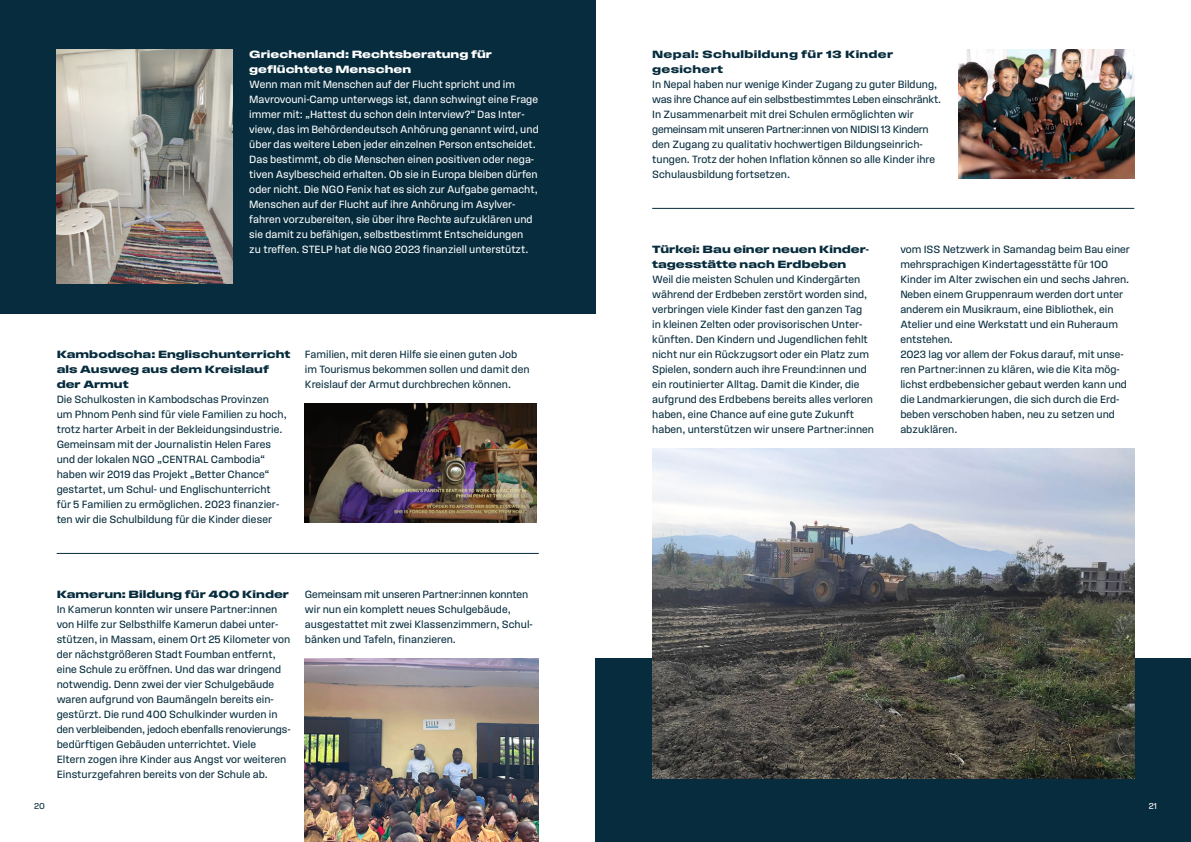
<style>
.page{position:relative;width:1191px;height:842px;background:#fff}
.page>*{position:absolute;margin:0;border:0;box-sizing:border-box;transform-origin:0 0}
.t1{font:11px/15px "Field Gothic No.62";color:#062c3d}
.t2{font:11px/15px "Field Gothic No.62";color:#fff}
.t3{font:11px/15px "Field Gothic No.84 Demi X Wide";color:#062c3d}
.t4{font:11px/15px "Field Gothic No.84 Demi X Wide";color:#fff}
.t5{font:11px/15px "Field Gothic No.84 Demi X Wide";letter-spacing:.025em;color:#062c3d}
.t6{font:9px "Field Gothic No.62";color:#062c3d}
.t7{font:9px "Field Gothic No.62";color:#fff}
</style>
<div class="page">
<div style="left:0;top:0;width:595px;height:313px;background:#062c3d"></div>
<img style="left:57px;top:50px;width:175px;height:233px">
<img style="left:958px;top:50px;width:176px;height:128px">
<img style="left:305px;top:403px;width:231px;height:119px">
<img style="left:305px;top:658px;width:234px;height:184px">
<div style="left:595px;top:658px;width:596px;height:184px;background:#062c3d"></div>
<img style="left:652px;top:448px;width:482px;height:330px">
<hr style="left:57px;top:553px;width:482px;height:1px;background:#062c3d">
<hr style="left:652px;top:208px;width:482px;height:1px;background:#062c3d">
<p class="t4" style="left:249px;top:47px;width:244px">Griechenland: Rechtsberatung für geflüchtete Menschen</p>
<p class="t2" style="left:249px;top:77px;width:291px">Wenn man mit Menschen auf der Flucht spricht und im Mavrovouni-Camp unterwegs ist, dann schwingt eine Frage immer mit: „Hattest du schon dein Interview?“ Das Inter&shy;view, das im Behördendeutsch Anhörung genannt wird, und über das weitere Leben jeder einzelnen Person entscheidet.<br>Das bestimmt, ob die Menschen einen positiven oder nega&shy;tiven Asylbescheid erhalten. Ob sie in Europa bleiben dürfen oder nicht. Die NGO Fenix hat es sich zur Aufgabe gemacht, Menschen auf der Flucht auf ihre Anhörung im Asylver&shy;fahren vorzubereiten, sie über ihre Rechte aufzuklären und sie damit zu befähigen, selbstbestimmt Entscheidungen<br>zu treffen. STELP hat die NGO 2023 finanziell unterstützt.</p>
<p class="t3" style="left:57px;top:347px;width:235px">Kambodscha: Englischunterricht als Ausweg aus dem Kreislauf der Armut</p>
<p class="t1" style="left:57px;top:392px;width:231px">Die Schulkosten in Kambodschas Provinzen um Phnom Penh sind für viele Familien zu hoch, trotz harter Arbeit in der Bekleidungsindustrie.<br>Gemeinsam mit der Journalistin Helen Fares und der lokalen NGO „CENTRAL Cambodia“ haben wir 2019 das Projekt „Better Chance“ gestartet, um Schul- und Englischunterricht für 5 Familien zu ermöglichen. 2023 finanzier&shy;ten wir die Schulbildung für die Kinder dieser</p>
<p class="t1" style="left:305px;top:347px;width:226px">Familien, mit deren Hilfe sie einen guten Job im Tourismus bekommen sollen und damit den<br>Kreislauf der Armut durchbrechen können.</p>
<p class="t3" style="left:57px;top:587px;width:234px">Kamerun: Bildung für 400 Kinder</p>
<p class="t1" style="left:57px;top:602px;width:235px">In Kamerun konnten wir unsere Partner:innen von Hilfe zur Selbsthilfe Kamerun dabei unter&shy;stützen, in Massam, einem Ort 25 Kilometer von der nächstgrößeren Stadt Foumban entfernt, eine Schule zu eröffnen. Und das war dringend notwendig. Denn zwei der vier Schulgebäude waren aufgrund von Baumängeln bereits ein&shy;gestürzt. Die rund 400 Schulkinder wurden in den verbleibenden, jedoch ebenfalls renovierungs&shy;bedürftigen Gebäuden unterrichtet. Viele<br>Eltern zogen ihre Kinder aus Angst vor weiteren Einsturzgefahren bereits von der Schule ab.</p>
<p class="t1" style="left:305px;top:587px;width:229px">Gemeinsam mit unseren Partner:innen konnten wir nun ein komplett neues Schulgebäude, ausgestattet mit zwei Klassenzimmern, Schul&shy;bänken und Tafeln, finanzieren.</p>
<p class="t5" style="left:652px;top:47px;width:242px">Nepal: Schulbildung für 13 Kinder gesichert</p>
<p class="t1" style="left:652px;top:77px;width:290px">In Nepal haben nur wenige Kinder Zugang zu guter Bildung, was ihre Chance auf ein selbstbestimmtes Leben einschränkt.<br>In Zusammenarbeit mit drei Schulen ermöglichten wir gemeinsam mit unseren Partner:innen von NIDISI 13 Kindern den Zugang zu qualitativ hochwertigen Bildungseinrich&shy;tungen. Trotz der hohen Inflation können so alle Kinder ihre Schulausbildung fortsetzen.</p>
<p class="t3" style="left:652px;top:242px;width:218px">Türkei: Bau einer neuen Kinder&shy;tagesstätte nach Erdbeben</p>
<p class="t1" style="left:652px;top:272px;width:223px">Weil die meisten Schulen und Kindergärten während der Erdbeben zerstört worden sind, verbringen viele Kinder fast den ganzen Tag<br>in kleinen Zelten oder provisorischen Unter&shy;künften. Den Kindern und Jugendlichen fehlt nicht nur ein Rückzugsort oder ein Platz zum Spielen, sondern auch ihre Freund:innen und ein routinierter Alltag. Damit die Kinder, die aufgrund des Erdbebens bereits alles verloren haben, eine Chance auf eine gute Zukunft haben, unterstützen wir unsere Partner:innen</p>
<p class="t1" style="left:900px;top:242px;width:231px">vom ISS Netzwerk in Samandag beim Bau einer mehrsprachigen Kindertagesstätte für 100<br>Kinder im Alter zwischen ein und sechs Jahren.<br>Neben einem Gruppenraum werden dort unter anderem ein Musikraum, eine Bibliothek, ein Atelier und eine Werkstatt und ein Ruheraum entstehen.<br>2023 lag vor allem der Fokus darauf, mit unse&shy;ren Partner:innen zu klären, wie die Kita mög&shy;lichst erdbebensicher gebaut werden kann und die Landmarkierungen, die sich durch die Erd&shy;beben verschoben haben, neu zu setzen und abzuklären.</p>
<p class="t6" style="left:34px;top:801px;width:12px">20</p>
<p class="t7" style="left:1148px;top:801px;width:10px">21</p>
</div>
